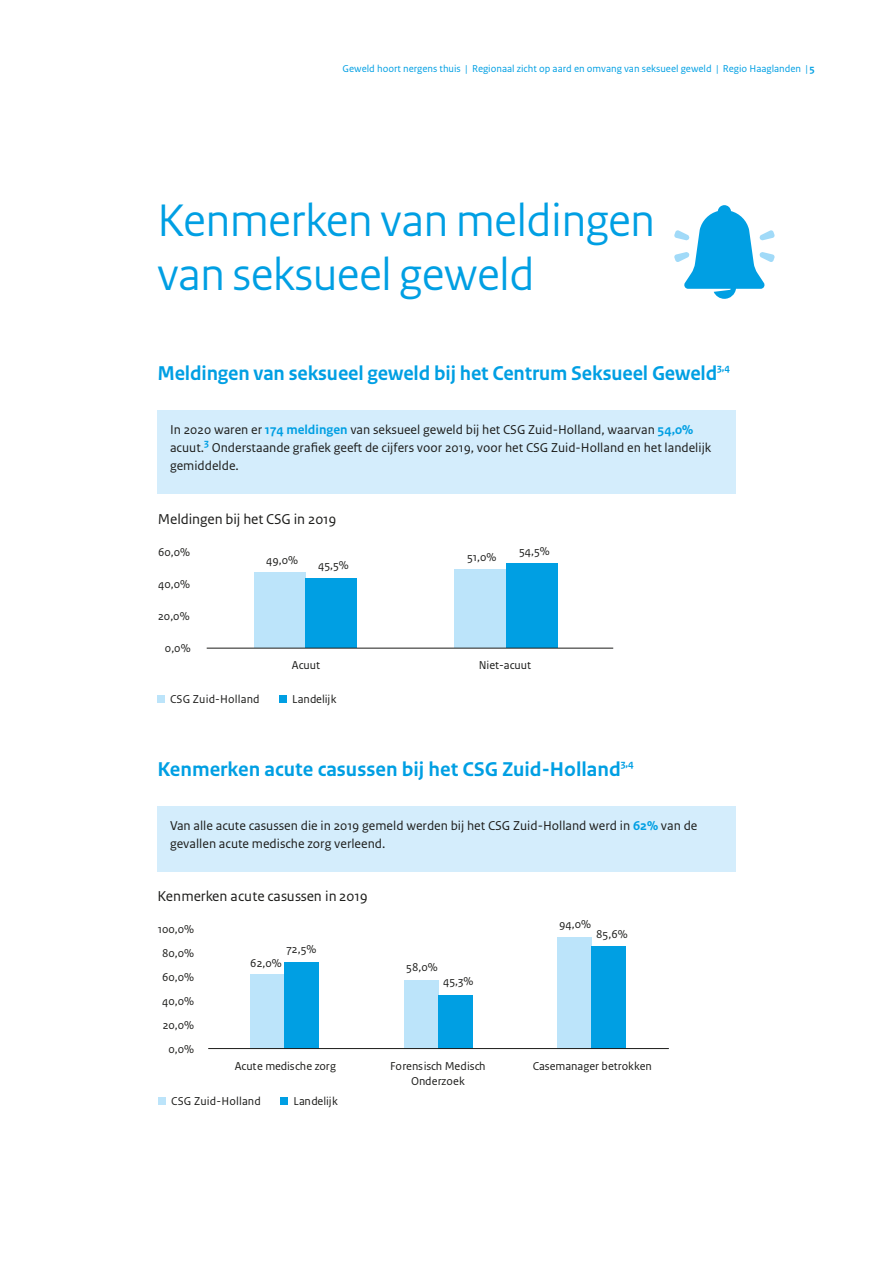
<style>
.page{position:relative;width:893px;height:1263px;background:#fff}
.page>*{position:absolute;margin:0;border:0;box-sizing:border-box;transform-origin:0 0}
.i-02_RO_Titel_Hoofds{font:48px/54px "Rijksoverheid Sans Heading";color:#009fe3}
.i-04_RO_Paragraafkop{font:700 21px "Rijksoverheid Sans Text";letter-spacing:-.005em;color:#009fe3}
.t1{font:15px "Rijksoverheid Sans Text";letter-spacing:-.005em;color:#1d1d1b}
._24_RO_Kader_Broodte{font:13.5px/18px "Rijksoverheid Sans Text";color:#1d1d1b}
.t2{font:12px/14.4px "Rijksoverheid Sans Text";color:#1d1d1b;text-align:center}
.t3{font:10.5px "Rijksoverheid Sans Text";color:#009fe3}
.s1{font-weight:700}
.s2{font-weight:700;color:#009fe3}
</style>
<div class="page">
<div style="left:157px;top:410px;width:579px;height:84px;background:#d4edfc"></div>
<div style="left:157px;top:806px;width:579px;height:66px;background:#d4edfc"></div>
<div style="left:455px;top:569px;width:51px;height:78px;background:#bce4fa"></div>
<div style="left:255px;top:572px;width:51px;height:75px;background:#bce4fa"></div>
<div style="left:506px;top:563px;width:51px;height:84px;background:#009fe3"></div>
<div style="left:306px;top:578px;width:51px;height:69px;background:#009fe3"></div>
<div style="left:157px;top:696px;width:8px;height:7px;background:#bce4fa"></div>
<div style="left:279px;top:696px;width:8px;height:7px;background:#009fe3"></div>
<hr style="left:207px;top:648px;width:406px;height:1px;background:#1d1d1b">
<div style="left:558px;top:937px;width:34px;height:112px;background:#bce4fa"></div>
<div style="left:404px;top:980px;width:34px;height:69px;background:#bce4fa"></div>
<div style="left:251px;top:975px;width:34px;height:74px;background:#bce4fa"></div>
<div style="left:592px;top:946px;width:34px;height:103px;background:#009fe3"></div>
<div style="left:438px;top:995px;width:34px;height:54px;background:#009fe3"></div>
<div style="left:285px;top:962px;width:34px;height:87px;background:#009fe3"></div>
<hr style="left:208px;top:1048px;width:461px;height:1px;background:#1d1d1b">
<div style="left:159px;top:1097px;width:7px;height:8px;background:#bce4fa"></div>
<div style="left:281px;top:1097px;width:7px;height:8px;background:#009fe3"></div>
<svg style="left:674px;top:205px;width:101px;height:94px"></svg>
<p class="t3" style="left:343px;top:63px;width:474px">Geweld hoort nergens thuis | Regionaal zicht op aard en omvang van seksueel geweld | Regio Haaglanden | <span class="s1">5</span></p>
<p class="i-02_RO_Titel_Hoofds" style="left:157px;top:194px;width:499px">Kenmerken van meldingen van seksueel geweld</p>
<h1 class="i-04_RO_Paragraafkop" style="left:157px;top:361px;width:574px">Meldingen van seksueel geweld bij het Centrum Seksueel Geweld<sup>3,4</sup></h1>
<p class="_24_RO_Kader_Broodte" style="left:170px;top:421px;width:543px">In 2020 waren er <span class="s2">174 meldingen</span> van seksueel geweld bij het CSG Zuid-Holland, waarvan <span class="s2">54,0% </span>acuut.<sup>3</sup> Onderstaande grafiek geeft de cijfers voor 2019, voor het CSG Zuid-Holland en het landelijk gemiddelde.</p>
<p class="t1" style="left:158px;top:510px;width:180px">Meldingen bij het CSG in 2019</p>
<p class="t2" style="left:158px;top:545px;width:34px">60,0%</p>
<p class="t2" style="left:158px;top:577px;width:33px">40,0%</p>
<p class="t2" style="left:158px;top:609px;width:33px">20,0%</p>
<p class="t2" style="left:165px;top:641px;width:27px">0,0%</p>
<p class="t2" style="left:266px;top:553px;width:33px">49,0%</p>
<p class="t2" style="left:467px;top:550px;width:31px">51,0%</p>
<p class="t2" style="left:318px;top:558px;width:32px">45,5%</p>
<p class="t2" style="left:519px;top:544px;width:32px">54,5%</p>
<p class="t2" style="left:292px;top:658px;width:30px">Acuut</p>
<p class="t2" style="left:479px;top:658px;width:54px">Niet-acuut</p>
<p class="t2" style="left:170px;top:692px;width:91px">CSG Zuid-Holland</p>
<p class="t2" style="left:292px;top:692px;width:46px">Landelijk</p>
<h1 class="i-04_RO_Paragraafkop" style="left:157px;top:757px;width:478px">Kenmerken acute casussen bij het CSG Zuid-Holland<sup>3,4</sup></h1>
<p class="_24_RO_Kader_Broodte" style="left:170px;top:817px;width:529px">Van alle acute casussen die in 2019 gemeld werden bij het CSG Zuid-Holland werd in <span class="s2">62%</span> van de gevallen acute medische zorg verleend.</p>
<p class="t1" style="left:157px;top:887px;width:212px">Kenmerken acute casussen in 2019</p>
<p class="t2" style="left:158px;top:922px;width:38px">100,0%</p>
<p class="t2" style="left:162px;top:946px;width:34px">80,0%</p>
<p class="t2" style="left:162px;top:970px;width:34px">60,0%</p>
<p class="t2" style="left:162px;top:994px;width:33px">40,0%</p>
<p class="t2" style="left:163px;top:1018px;width:33px">20,0%</p>
<p class="t2" style="left:169px;top:1042px;width:27px">0,0%</p>
<p class="t2" style="left:286px;top:942px;width:32px">72,5%</p>
<p class="t2" style="left:250px;top:956px;width:33px">62,0%</p>
<p class="t2" style="left:406px;top:960px;width:33px">58,0%</p>
<p class="t2" style="left:443px;top:974px;width:32px">45,3%</p>
<p class="t2" style="left:559px;top:917px;width:33px">94,0%</p>
<p class="t2" style="left:596px;top:927px;width:33px">85,6%</p>
<p class="t2" style="left:235px;top:1059px;width:103px">Acute medische zorg</p>
<p class="t2" style="left:390px;top:1059px;width:97px">Forensisch Medisch<br>Onderzoek</p>
<p class="t2" style="left:533px;top:1059px;width:121px">Casemanager betrokken</p>
<p class="t2" style="left:171px;top:1094px;width:91px">CSG Zuid-Holland</p>
<p class="t2" style="left:294px;top:1094px;width:46px">Landelijk</p>
</div>
